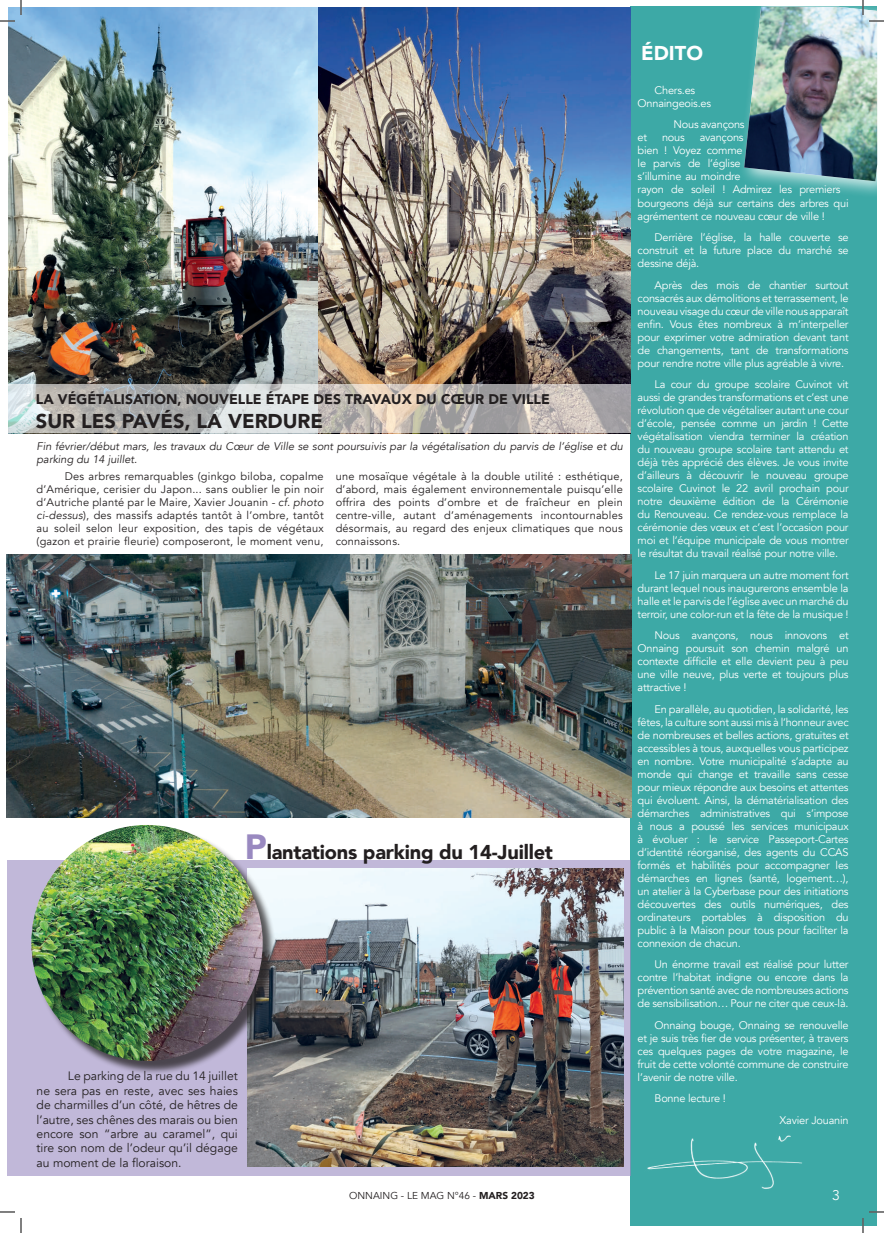
<style>
.page{position:relative;width:884px;height:1233px;background:#fff}
.page>*{position:absolute;margin:0;border:0;box-sizing:border-box;transform-origin:0 0}
.t1{font:900 20px "Avenir";letter-spacing:-.01em;color:#231f20}
.t2{font:900 20px "Avenir";color:#fff}
.t3{font:900 14px "Avenir";color:#231f20}
.t4{font:14px "Avenir";color:#fff}
.t5{font:12.2px/14.4px "Avenir";color:#231f20;text-align:justify}
.t6{font:11px/13px "Avenir";letter-spacing:-.02em;color:#fff;text-align:justify}
.t7{font:11px/13px "Avenir";letter-spacing:.02em;color:#231f20;text-align:justify}
.t8{font:italic 11px/13px "Avenir";color:#231f20}
.t9{font:10px "Avenir";color:#231f20}
.s1{font-style:italic}
.s2{font-size:35px;color:#9989c0}
.s3{font-weight:900}
</style>
<div class="page">
<div style="left:630px;top:7px;width:247px;height:1219px;background:#3da9a6"></div>
<img style="left:8px;top:7px;width:622px;height:377px">
<img style="left:630px;top:1087px;width:172px;height:102px">
<div style="left:738px;top:7px;width:139px;height:192px;background:#fff;opacity:.75"></div>
<div style="left:7px;top:860px;width:623px;height:316px;background:#c1b8d9"></div>
<img style="left:247px;top:869px;width:376px;height:297px">
<svg style="left:8px;top:384px;width:622px;height:49px"></svg>
<div style="left:33px;top:826px;width:243px;height:248px;background:#231f20;opacity:.75"></div>
<img style="left:31px;top:825px;width:232px;height:236px">
<img style="left:7px;top:554px;width:624px;height:264px">
<svg style="left:0;top:1211px;width:15px;height:1px"></svg>
<svg style="left:869px;top:1211px;width:15px;height:1px"></svg>
<svg style="left:0;top:0;width:22px;height:22px"></svg>
<svg style="left:20px;top:1218px;width:2px;height:15px"></svg>
<img style="left:744px;top:0;width:140px;height:181px">
<svg style="left:862px;top:1218px;width:2px;height:15px"></svg>
<p class="t3" style="left:36px;top:387px;width:516px">LA VÉGÉTALISATION, NOUVELLE ÉTAPE DES TRAVAUX DU CŒUR DE VILLE</p>
<h1 class="t1" style="left:36px;top:404px;width:289px">SUR LES PAVÉS, LA VERDURE</h1>
<p class="t8" style="left:37px;top:439px;width:588px">Fin février/début mars, les travaux du Cœur de Ville se sont poursuivis par la végétalisation du parvis de l’église et du parking du 14 juillet.</p>
<p class="t7" style="left:37px;top:470px;width:289px;text-indent:28px">Des arbres remarquables (ginkgo biloba, copalme d’Amérique, cerisier du Japon... sans oublier le pin noir d’Autriche planté par le Maire, Xavier Jouanin <span class="s1">- cf. photo ci-dessus</span>), des massifs adaptés tantôt à l’ombre, tantôt au soleil selon leur exposition, des tapis de végétaux (gazon et prairie fleurie) composeront, le moment venu,</p>
<p class="t7" style="left:336px;top:470px;width:289px">une mosaïque végétale à la double utilité : esthétique, d’abord, mais également environnementale puisqu’elle offrira des points d’ombre et de fraîcheur en plein centre-ville, autant d’aménagements incontournables désormais, au regard des enjeux climatiques que nous connaissons.</p>
<h1 class="t1" style="left:245px;top:835px;width:310px"><span class="s2">P</span>lantations parking du 14-Juillet</h1>
<p class="t5" style="left:37px;top:1069px;width:203px;text-indent:31px">Le parking de la rue du 14 juillet ne sera pas en reste, avec ses haies de charmilles d’un côté, de hêtres de l’autre, ses chênes des marais ou bien encore son “arbre au caramel”, qui tire son nom de l’odeur qu’il dégage au moment de la floraison.</p>
<h1 class="t2" style="left:641px;top:36px;width:63px">ÉDITO</h1>
<p class="t6" style="left:638px;top:84px;width:75px;text-align:center">Chers.es<br>Onnaingeois.es</p>
<p class="t6" style="left:674px;top:118px;width:73px">Nous avançons</p>
<p class="t6" style="left:638px;top:131px;width:11px">et</p>
<p class="t6" style="left:662px;top:131px;width:24px">nous</p>
<p class="t6" style="left:638px;top:131px;width:213px;text-align:left;text-indent:62px">avançons<br>bien ! Voyez comme<br>le parvis de l’église<br>s’illumine au moindre<br>rayon de soleil ! Admirez les premiers bourgeons déjà sur certains des arbres qui agrémentent ce nouveau cœur de ville !</p>
<p class="t6" style="left:638px;top:231px;width:212px;text-indent:17px">Derrière l’église, la halle couverte se construit et la future place du marché se dessine déjà.</p>
<p class="t6" style="left:638px;top:278px;width:213px;text-indent:17px">Après des mois de chantier surtout consacrés aux démolitions et terrassement, le nouveau visage du cœur de ville nous apparaît enfin. Vous êtes nombreux à m’interpeller pour exprimer votre admiration devant tant de changements, tant de transformations pour rendre notre ville plus agréable à vivre.</p>
<p class="t6" style="left:638px;top:378px;width:213px;text-indent:17px">La cour du groupe scolaire Cuvinot vit aussi de grandes transformations et c’est une révolution que de végétaliser autant une cour d’école, pensée comme un jardin ! Cette végétalisation viendra terminer la création du nouveau groupe scolaire tant attendu et déjà très apprécié des élèves. Je vous invite d’ailleurs à découvrir le nouveau groupe scolaire Cuvinot le 22 avril prochain pour notre deuxième édition de la Cérémonie du Renouveau. Ce rendez-vous remplace la cérémonie des vœux et c’est l’occasion pour moi et l’équipe municipale de vous montrer le résultat du travail réalisé pour notre ville.</p>
<p class="t6" style="left:638px;top:568px;width:213px;text-indent:17px">Le 17 juin marquera un autre moment fort durant lequel nous inaugurerons ensemble la halle et le parvis de l’église avec un marché du terroir, une color-run et la fête de la musique !</p>
<p class="t6" style="left:638px;top:629px;width:213px;text-indent:17px">Nous avançons, nous innovons et Onnaing poursuit son chemin malgré un contexte difficile et elle devient peu à peu une ville neuve, plus verte et toujours plus attractive !</p>
<p class="t6" style="left:638px;top:702px;width:213px;text-indent:17px">En parallèle, au quotidien, la solidarité, les fêtes, la culture sont aussi mis à l’honneur avec de nombreuses et belles actions, gratuites et accessibles à tous, auxquelles vous participez en nombre. Votre municipalité s’adapte au monde qui change et travaille sans cesse pour mieux répondre aux besoins et attentes qui évoluent. Ainsi, la dématérialisation des démarches administratives qui s’impose à nous a poussé les services municipaux à évoluer : le service Passeport-Cartes d’identité réorganisé, des agents du CCAS formés et habilités pour accompagner les démarches en lignes (santé, logement…), un atelier à la Cyberbase pour des initiations découvertes des outils numériques, des ordinateurs portables à disposition du public à la Maison pour tous pour faciliter la connexion de chacun.</p>
<p class="t6" style="left:638px;top:958px;width:213px;text-indent:17px">Un énorme travail est réalisé pour lutter contre l’habitat indigne ou encore dans la prévention santé avec de nombreuses actions de sensibilisation… Pour ne citer que ceux-là.</p>
<p class="t6" style="left:638px;top:1018px;width:213px;text-indent:17px">Onnaing bouge, Onnaing se renouvelle et je suis très fier de vous présenter, à travers ces quelques pages de votre magazine, le fruit de cette volonté commune de construire l’avenir de notre ville.</p>
<p class="t6" style="left:655px;top:1092px;width:73px">Bonne lecture !</p>
<p class="t6" style="left:779px;top:1114px;width:71px">Xavier Jouanin</p>
<p class="t9" style="left:349px;top:1189px;width:187px">ONNAING - LE MAG N°46 - <span class="s3">MARS 2023</span></p>
<p class="t4" style="left:832px;top:1187px;width:9px">3</p>
</div>
